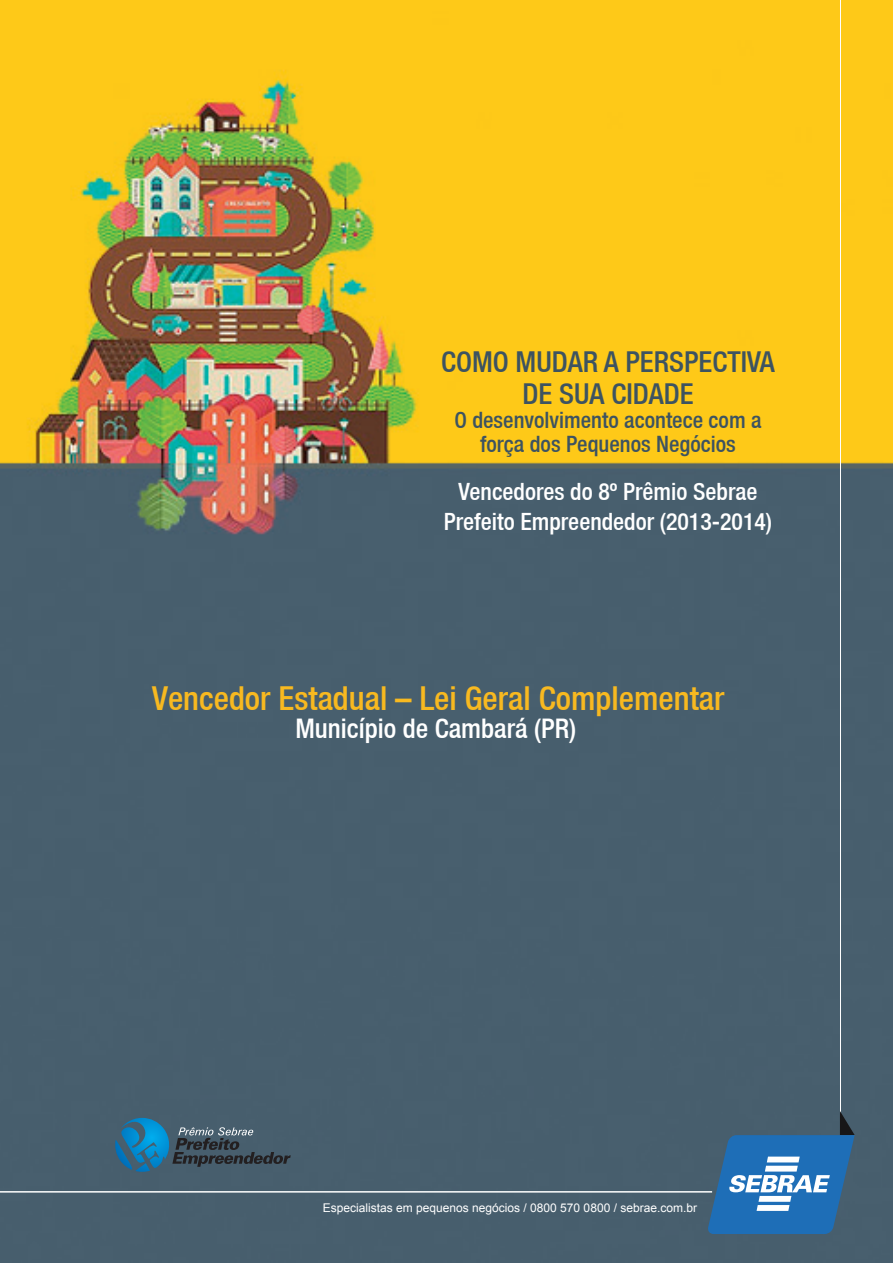
<style>
.page{position:relative;width:893px;height:1263px;background:#fff}
.page>*{position:absolute;margin:0;border:0;box-sizing:border-box;transform-origin:0 0}
.t1{font:500 condensed 33px "Helvetica Neue";color:#f8b920}
.t2{font:500 condensed 28.8px/32.5px "Helvetica Neue";color:#3d5361;text-align:center}
.t3{font:500 condensed 27px "Helvetica Neue";color:#fff}
.t4{font:500 condensed 23.85px/30px "Helvetica Neue";color:#fff;text-align:center}
.t5{font:500 condensed 22.5px/23.9px "Helvetica Neue";color:#3d5361;text-align:center}
.t6{font:12px "Arial";color:#fff}
</style>
<div class="page">
<img style="left:0;top:0;width:893px;height:1263px">
<svg style="left:114px;top:1118px;width:177px;height:54px;background:#3a6177"></svg>
<hr style="left:0;top:1191px;width:712px;height:1px;background:#fff">
<hr style="left:840px;top:0;width:1px;height:1117px;background:#fff">
<svg style="left:707px;top:1111px;width:148px;height:123px;background:#4176a5"></svg>
<p class="t2" style="left:441px;top:345px;width:335px">COMO MUDAR A PERSPECTIVA<br>DE SUA CIDADE</p>
<p class="t5" style="left:454px;top:408px;width:309px">O desenvolvimento acontece com a força dos Pequenos Negócios</p>
<p class="t4" style="left:444px;top:477px;width:330px">Vencedores do 8º Prêmio Sebrae<br>Prefeito Empreendedor (2013-2014)</p>
<h1 class="t1" style="left:152px;top:678px;width:574px">Vencedor Estadual – Lei Geral Complementar</h1>
<p class="t3" style="left:295px;top:712px;width:282px">Município de Cambará (PR)</p>
<p class="t6" style="left:323px;top:1200px;width:376px">Especialistas em pequenos negócios / 0800 570 0800 / sebrae.com.br</p>
</div>
